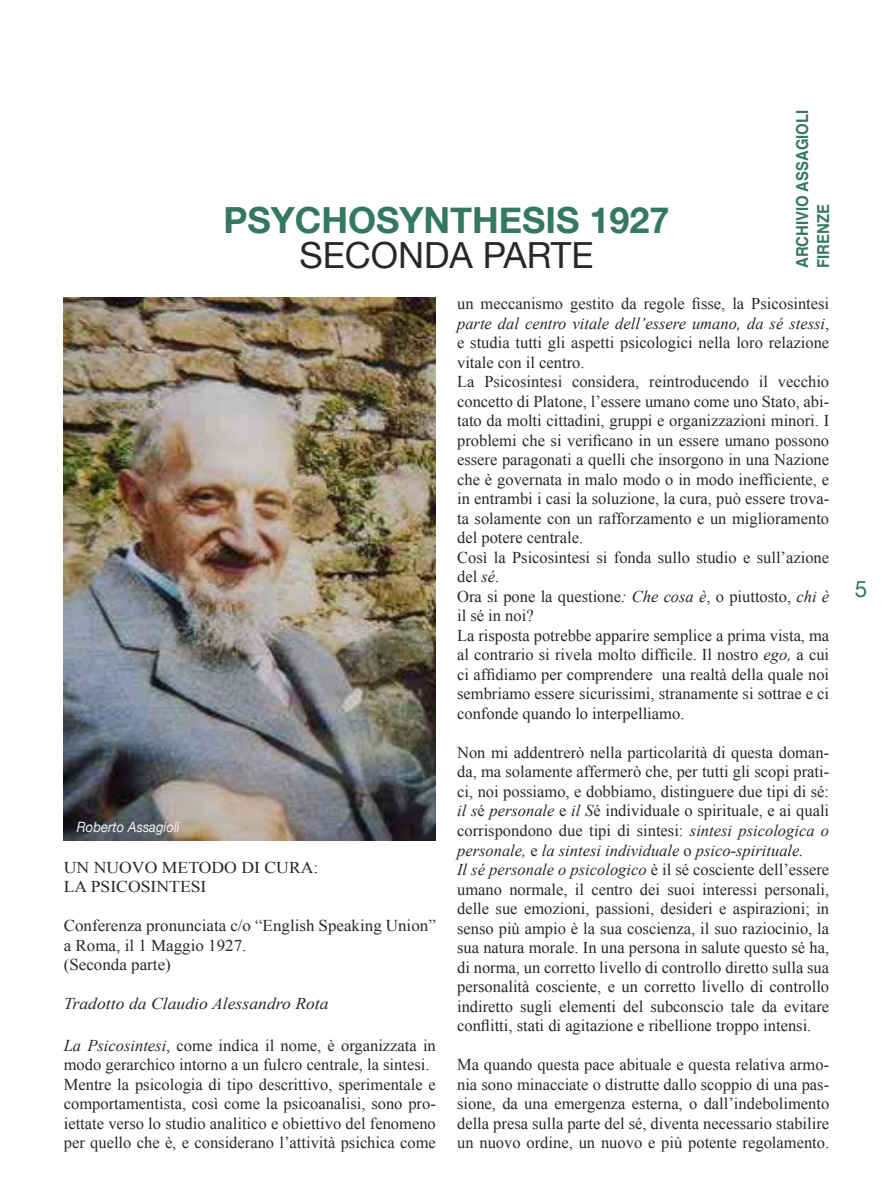
<style>
.page{position:relative;width:893px;height:1191px;background:#fff}
.page>*{position:absolute;margin:0;border:0;box-sizing:border-box;transform-origin:0 0}
.t1{font:700 36px "Helvetica Neue";color:#347863}
.t2{font:36px "Helvetica Neue";color:#282828}
.t3{font:22.5px "Helvetica Neue";color:#347863}
.t4{font:16.5px/19.5px "Times New Roman";color:#282828}
.t5{font:16.5px/19.5px "Times New Roman";color:#282828;scale:1.07 1}
.t6{font:italic 16.5px "Times New Roman";color:#282828;scale:1.07 1}
.t7{font:700 16.5px/21px "Helvetica";color:#347863;scale:.9 1}
.t8{font:italic 14.25px "Helvetica Neue";color:#eff1f5;scale:.92 1}
.s1{font-style:italic}
</style>
<div class="page">
<img style="left:64px;top:298px;width:371px;height:542px">
<h1 class="t1" style="left:223px;top:192px;width:448px">PSYCHOSYNTHESIS 1927</h1>
<h1 class="t2" style="left:299px;top:229px;width:296px">SECONDA PARTE</h1>
<p class="t7" style="left:792px;top:268px;width:177px;rotate:-90deg">ARCHIVIO ASSAGIOLI<br>FIRENZE</p>
<p class="t8" style="left:77px;top:816px;width:113px">Roberto Assagioli</p>
<p class="t5" style="left:64px;top:857px;width:239px">UN NUOVO METODO DI CURA:<br>LA PSICOSINTESI</p>
<p class="t4" style="left:64px;top:915px;width:374px">Conferenza pronunciata c/o “English Speaking Union” a Roma, il 1 Maggio 1927.<br>(Seconda parte)</p>
<p class="t6" style="left:64px;top:992px;width:249px">Tradotto da Claudio Alessandro Rota</p>
<p class="t4" style="left:64px;top:1035px;width:374px"><span class="s1">La Psicosintesi</span>, come indica il nome, è organizzata in modo gerarchico intorno a un fulcro centrale, la sintesi.<br>Mentre la psicologia di tipo descrittivo, sperimentale e comportamentista, così come la psicoanalisi, sono pro&shy;iettate verso lo studio analitico e obiettivo del fenomeno per quello che è, e considerano l’attività psichica come</p>
<p class="t4" style="left:457px;top:294px;width:374px">un meccanismo gestito da regole fisse, la Psicosintesi <span class="s1">parte dal centro vitale dell’essere umano, da sé stessi</span>, e studia tutti gli aspetti psicologici nella loro relazione vitale con il centro.<br>La Psicosintesi considera, reintroducendo il vecchio concetto di Platone, l’essere umano come uno Stato, abi&shy;tato da molti cittadini, gruppi e organizzazioni minori. I problemi che si verificano in un essere umano possono essere paragonati a quelli che insorgono in una Nazione che è governata in malo modo o in modo inefficiente, e in entrambi i casi la soluzione, la cura, può essere trova&shy;ta solamente con un rafforzamento e un miglioramento del potere centrale.<br>Così la Psicosintesi si fonda sullo studio e sull’azione del <span class="s1">sé</span>.<br>Ora si pone la questione<span class="s1">: Che cosa è</span>, o piuttosto, <span class="s1">chi è </span>il sé in noi?<br>La risposta potrebbe apparire semplice a prima vista, ma al contrario si rivela molto difficile. Il nostro <span class="s1">ego,</span> a cui ci affidiamo per comprendere una realtà della quale noi sembriamo essere sicurissimi, stranamente si sottrae e ci confonde quando lo interpelliamo.</p>
<p class="t4" style="left:457px;top:742px;width:374px">Non mi addentrerò nella particolarità di questa doman&shy;da, ma solamente affermerò che, per tutti gli scopi prati&shy;ci, noi possiamo, e dobbiamo, distinguere due tipi di sé: <span class="s1">il s</span>é <span class="s1">personale</span> e <span class="s1">il S</span>é individuale o spirituale, e ai quali corrispondono due tipi di sintesi: <span class="s1">sintesi psicologica o personale,</span> e <span class="s1">la sintesi individuale</span> o <span class="s1">psico-spirituale.<br>Il sé personale o psicologico</span> è il sé cosciente dell’essere umano normale, il centro dei suoi interessi personali, delle sue emozioni, passioni, desideri e aspirazioni; in senso più ampio è la sua coscienza, il suo raziocinio, la sua natura morale. In una persona in salute questo sé ha, di norma, un corretto livello di controllo diretto sulla sua personalità cosciente, e un corretto livello di controllo indiretto sugli elementi del subconscio tale da evitare conflitti, stati di agitazione e ribellione troppo intensi.</p>
<p class="t4" style="left:457px;top:1054px;width:374px;text-align:justify">Ma quando questa pace abituale e questa relativa armo&shy;nia sono minacciate o distrutte dallo scoppio di una pas&shy;sione, da una emergenza esterna, o dall’indebolimento della presa sulla parte del sé, diventa necessario stabilire un nuovo ordine, un nuovo e più potente regolamento.</p>
<h2 class="t3" style="left:855px;top:573px;width:14px">5</h2>
</div>
